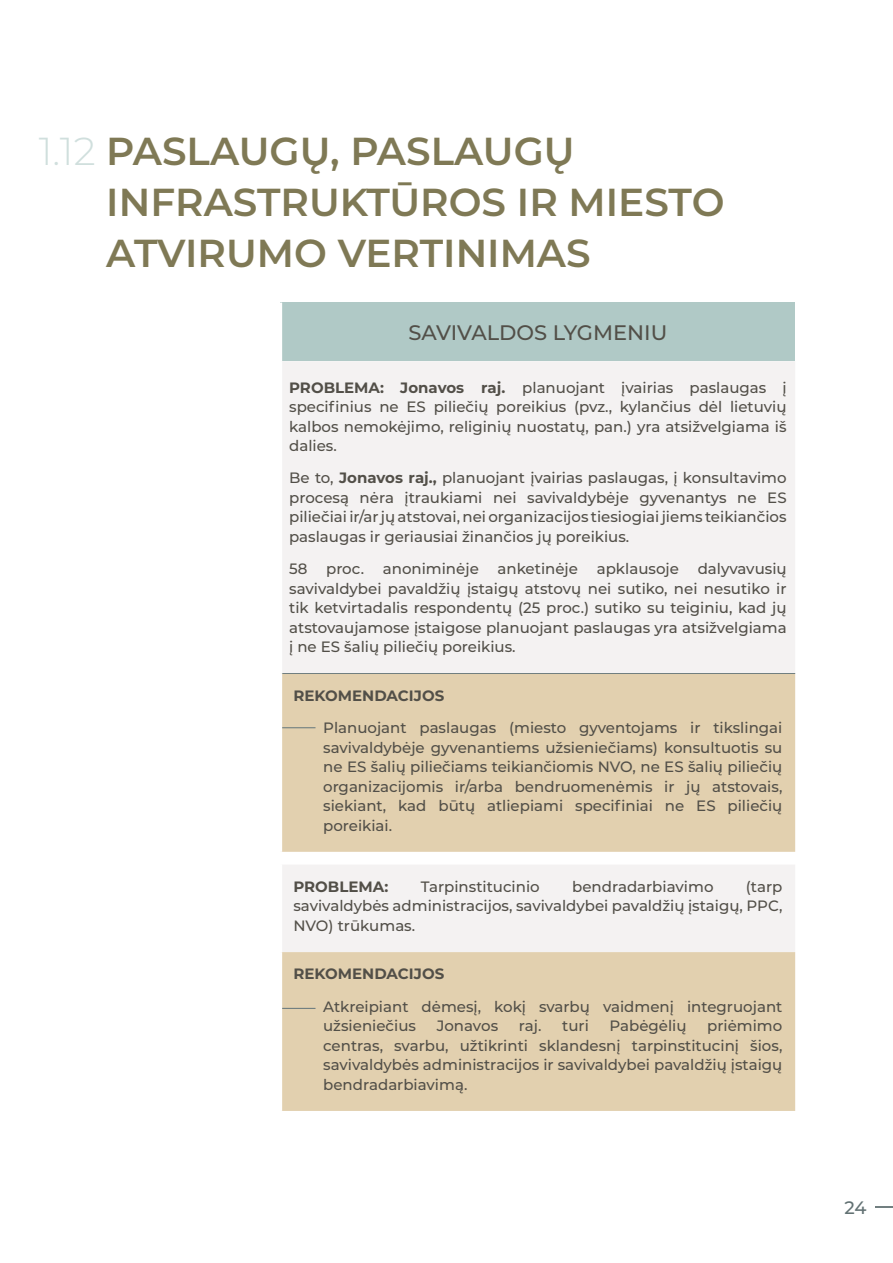
<style>
.page{position:relative;width:893px;height:1263px;background:#fff}
.page>*{position:absolute;margin:0;border:0;box-sizing:border-box;transform-origin:0 0}
.t1{font:600 39px/51px "Montserrat";color:#7f7955}
.t2{font:500 21px "Montserrat";color:#524f48}
.t3{font:500 18px "Montserrat";color:#627173}
.t4{font:500 15px/19.5px "Montserrat";color:#524f48;text-align:justify}
.t5{font:700 15px "Montserrat";color:#524f48}
.s1{font-weight:300;color:#d0dfdd}
.s2{font-weight:700}
</style>
<div class="page">
<svg style="left:875px;top:1206px;width:18px;height:2px"></svg>
<div style="left:281px;top:303px;width:514px;height:58px;background:#b0c9c6"></div>
<div style="left:282px;top:361px;width:513px;height:312px;background:#f4f2f2"></div>
<svg style="left:282px;top:674px;width:513px;height:437px;fill:#e2d0af"></svg>
<hr style="left:282px;top:673px;width:513px;height:1px;background:#717f80">
<hr style="left:279px;top:303px;width:3px;height:58px;background:#fff">
<hr style="left:282px;top:727px;width:33px;height:1px;background:#717f80">
<hr style="left:282px;top:1008px;width:33px;height:1px;background:#717f80">
<h1 class="t1" style="left:106px;top:124px;width:620px;text-indent:-68px"><span class="s1">1.12</span> PASLAUGŲ, PASLAUGŲ<br>INFRASTRUKTŪROS IR MIESTO<br>ATVIRUMO VERTINIMAS</h1>
<h2 class="t2" style="left:409px;top:318px;width:260px">SAVIVALDOS LYGMENIU</h2>
<p class="t4" style="left:289px;top:377px;width:499px"><span class="s2">PROBLEMA: Jonavos raj.</span> planuojant įvairias paslaugas į specifinius ne ES piliečių poreikius (pvz., kylančius dėl lietuvių kalbos nemokėjimo, religinių nuostatų, pan.) yra atsižvelgiama iš dalies.</p>
<p class="t4" style="left:289px;top:468px;width:499px">Be to, <span class="s2">Jonavos raj.,</span> planuojant įvairias paslaugas, į konsultavimo procesą nėra įtraukiami nei savivaldybėje gyvenantys ne ES piliečiai ir/ar jų atstovai, nei organizacijos tiesiogiai jiems teikiančios paslaugas ir geriausiai žinančios jų poreikius.</p>
<p class="t4" style="left:289px;top:558px;width:499px">58 proc. anoniminėje anketinėje apklausoje dalyvavusių savivaldybei pavaldžių įstaigų atstovų nei sutiko, nei nesutiko ir tik ketvirtadalis respondentų (25 proc.) sutiko su teiginiu, kad jų atstovaujamose įstaigose planuojant paslaugas yra atsižvelgiama į ne ES šalių piliečių poreikius.</p>
<p class="t5" style="left:293px;top:685px;width:152px">REKOMENDACIJOS</p>
<p class="t4" style="left:323px;top:717px;width:461px">Planuojant paslaugas (miesto gyventojams ir tikslingai savivaldybėje gyvenantiems užsieniečiams) konsultuotis su ne ES šalių piliečiams teikiančiomis NVO, ne ES šalių piliečių organizacijomis ir/arba bendruomenėmis ir jų atstovais, siekiant, kad būtų atliepiami specifiniai ne ES piliečių poreikiai.</p>
<p class="t5" style="left:293px;top:876px;width:97px">PROBLEMA:</p>
<p class="t4" style="left:421px;top:876px;width:120px">Tarpinstitucinio</p>
<p class="t4" style="left:572px;top:876px;width:143px">bendradarbiavimo</p>
<p class="t4" style="left:293px;top:876px;width:490px;text-indent:452px">(tarp savivaldybės administracijos, savivaldybei pavaldžių įstaigų, PPC, NVO) trūkumas.</p>
<p class="t5" style="left:293px;top:963px;width:152px">REKOMENDACIJOS</p>
<p class="t4" style="left:323px;top:996px;width:461px">Atkreipiant dėmesį, kokį svarbų vaidmenį integruojant užsieniečius</p>
<p class="t4" style="left:323px;top:1015px;width:461px;text-indent:384px">priėmimo centras, svarbu, užtikrinti sklandesnį tarpinstitucinį šios, savivaldybės administracijos ir savivaldybei pavaldžių įstaigų bendradarbiavimą.</p>
<p class="t4" style="left:437px;top:1015px;width:63px">Jonavos</p>
<p class="t4" style="left:519px;top:1015px;width:24px">raj.</p>
<p class="t4" style="left:562px;top:1015px;width:28px">turi</p>
<p class="t4" style="left:610px;top:1015px;width:79px">Pabėgėlių</p>
<p class="t3" style="left:844px;top:1195px;width:24px">24</p>
</div>
